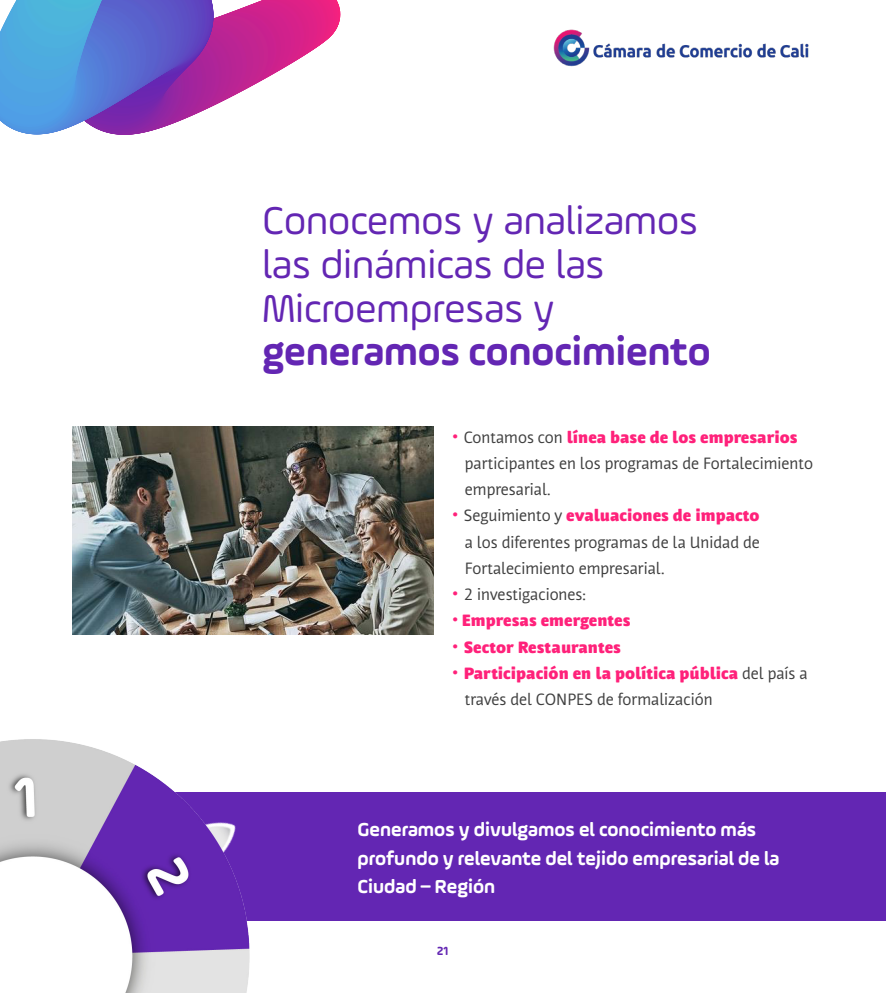
<style>
.page{position:relative;width:886px;height:993px;background:#fff}
.page>*{position:absolute;margin:0;border:0;box-sizing:border-box;transform-origin:0 0}
.Subtitulos{font:41.25px/43.8px "Ample Soft";color:#6326b3}
.t1{font:700 20px/28.8px "Ample Soft";color:#fff}
.Texto-General{font:16.25px/26.2px "Nuvo OT";color:#404040}
.Texto-General-2{font:900 16.25px "Nuvo OT";color:#ff217a}
.t2{font:700 12.5px "Ample Soft";color:#6326b3}
.s1{font-weight:700}
.s2{font-family:"Ample Soft";font-size:21.25px;color:#ff217a}
.s3{font-weight:900;color:#ff217a}
.s4{font-family:"Ample Soft";font-weight:400;font-size:21.25px}
</style>
<div class="page">
<div style="left:136px;top:791px;width:750px;height:129px;background:#6326b3"></div>
<svg style="left:239px;top:0;width:101px;height:69px"></svg>
<div style="left:235px;top:0;width:71px;height:70px;background:#d92187;border-radius:50%"></div>
<div style="left:233px;top:0;width:71px;height:71px;background:#d9218a;border-radius:50%"></div>
<div style="left:226px;top:3px;width:73px;height:72px;background:#d6218a;border-radius:50%"></div>
<div style="left:224px;top:3px;width:73px;height:73px;background:#d6218a;border-radius:50%"></div>
<div style="left:217px;top:6px;width:74px;height:73px;background:#d1218c;border-radius:50%"></div>
<div style="left:215px;top:7px;width:74px;height:74px;background:#d1218c;border-radius:50%"></div>
<div style="left:213px;top:8px;width:74px;height:74px;background:#d1218c;border-radius:50%"></div>
<div style="left:210px;top:8px;width:75px;height:75px;background:#cf218c;border-radius:50%"></div>
<div style="left:205px;top:10px;width:76px;height:75px;background:#cc218c;border-radius:50%"></div>
<div style="left:203px;top:11px;width:76px;height:76px;background:#cc218c;border-radius:50%"></div>
<div style="left:198px;top:13px;width:77px;height:76px;background:#c9218f;border-radius:50%"></div>
<div style="left:196px;top:13px;width:76px;height:77px;background:#c9218f;border-radius:50%"></div>
<div style="left:193px;top:14px;width:77px;height:77px;background:#c7218f;border-radius:50%"></div>
<div style="left:191px;top:15px;width:77px;height:78px;background:#c7248f;border-radius:50%"></div>
<div style="left:180px;top:19px;width:80px;height:78px;background:#c22491;border-radius:50%"></div>
<div style="left:178px;top:19px;width:79px;height:80px;background:#c22491;border-radius:50%"></div>
<div style="left:165px;top:23px;width:82px;height:82px;background:#bd2494;border-radius:50%"></div>
<div style="left:163px;top:24px;width:82px;height:82px;background:#bd2494;border-radius:50%"></div>
<div style="left:158px;top:26px;width:82px;height:82px;background:#ba2494;border-radius:50%"></div>
<svg style="left:0;top:0;width:213px;height:134px;background:#687acf"></svg>
<img style="left:553px;top:29px;width:256px;height:38px">
<img style="left:0;top:739px;width:263px;height:253px">
<img style="left:72px;top:426px;width:362px;height:208px">
<p class="Subtitulos" style="left:262px;top:198px;width:450px">Conocemos y analizamos las dinámicas de las<br>Microempresas y <span class="s1">generamos conocimiento</span></p>
<p class="Texto-General" style="left:465px;top:423px;width:350px;text-indent:-12px"><span class="s2">•</span> Contamos con <span class="s3">línea base de los empresarios </span>participantes en los programas de Fortalecimiento empresarial.</p>
<p class="Texto-General" style="left:465px;top:502px;width:296px;text-align:justify;text-indent:-12px"><span class="s2">•</span> Seguimiento y <span class="s3">evaluaciones de impacto </span>a los diferentes programas de la Unidad de Fortalecimiento empresarial.</p>
<p class="Texto-General" style="left:452px;top:581px;width:135px"><span class="s2">•</span> 2 investigaciones:</p>
<p class="Texto-General-2" style="left:452px;top:610px;width:180px"><span class="s4">•</span> Empresas emergentes</p>
<p class="Texto-General-2" style="left:452px;top:636px;width:170px"><span class="s4">•</span> Sector Restaurantes</p>
<p class="Texto-General" style="left:465px;top:660px;width:344px;text-indent:-12px"><span class="s2">•</span> <span class="s3">Participación en la política pública</span> del país a través del CONPES de formalización</p>
<p class="t1" style="left:357px;top:814px;width:424px">Generamos y divulgamos el conocimiento más profundo y relevante del tejido empresarial de la<br>Ciudad – Región</p>
<p class="t2" style="left:437px;top:943px;width:13px">21</p>
</div>
